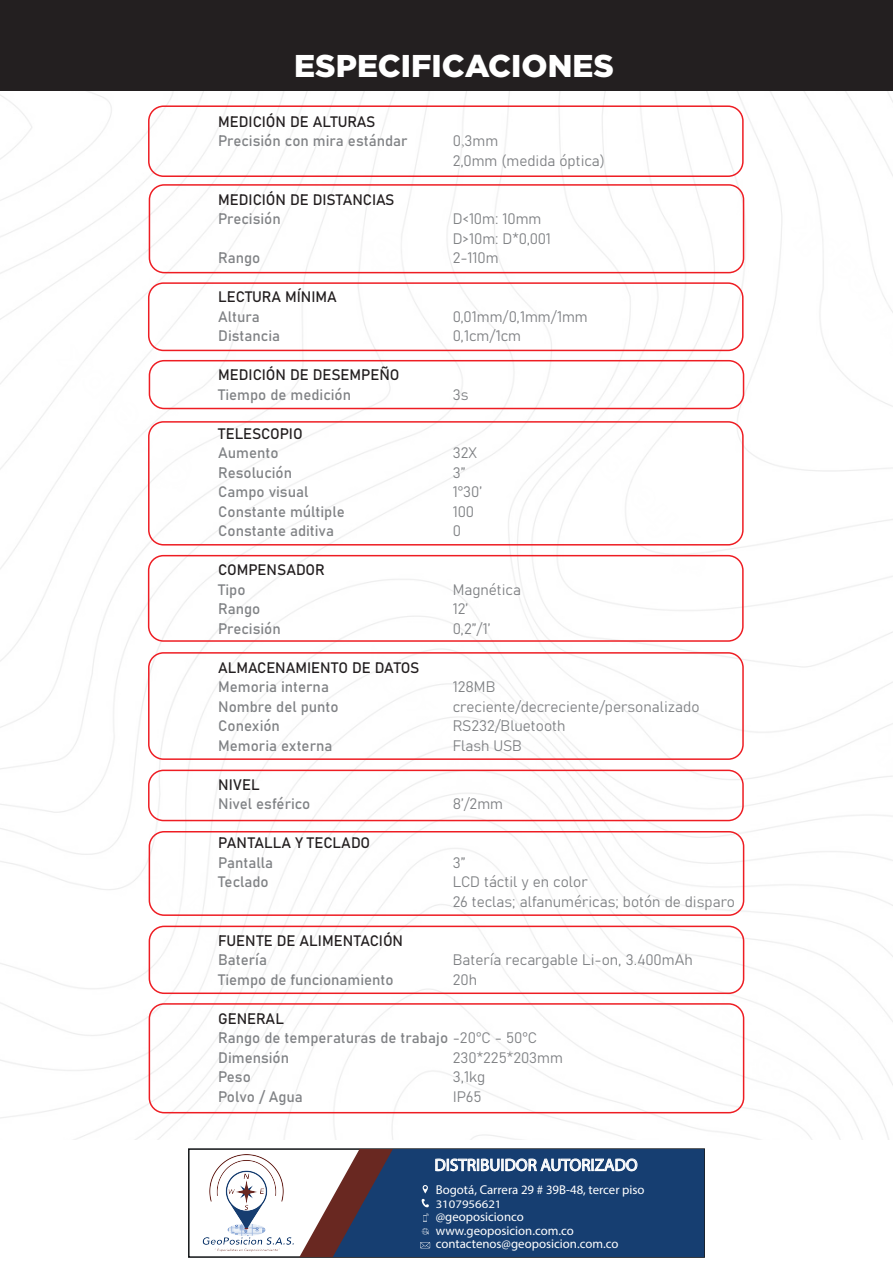
<style>
.page{position:relative;width:893px;height:1263px;background:#fff}
.page>*{position:absolute;margin:0;border:0;box-sizing:border-box;transform-origin:0 0}
.t1{font:900 31.5px "Gotham";color:#fff}
.t2{font:17.1px "Myriad Pro";color:#fff}
.t3{font:15px/19.5px "Bahnschrift";color:#808285}
.t4{font:15px "Bahnschrift";color:#231f20}
.t5{font:12.75px/13.5px "Myriad Pro";color:#fff}
.t6{font:11.55px "Myriad Pro";color:#fff;scale:1.11 1}
.s1{font-family:"Adobe Song Std";font-weight:300}
</style>
<div class="page">
<img style="left:0;top:91px;width:892px;height:1049px">
<div style="left:0;top:0;width:893px;height:91px;background:#231f20"></div>
<div style="left:148px;top:105px;width:596px;height:72px;border:2px solid #ee1d23;border-radius:15px"></div>
<div style="left:148px;top:421px;width:596px;height:124px;border:2px solid #ee1d23;border-radius:15px"></div>
<div style="left:148px;top:555px;width:596px;height:87px;border:2px solid #ee1d23;border-radius:15px"></div>
<div style="left:148px;top:652px;width:596px;height:108px;border:2px solid #ee1d23;border-radius:15px"></div>
<div style="left:148px;top:770px;width:596px;height:51px;border:2px solid #ee1d23;border-radius:15px"></div>
<div style="left:149px;top:184px;width:595px;height:89px;border:2px solid #ee1d23;border-radius:15px"></div>
<div style="left:148px;top:282px;width:596px;height:69px;border:2px solid #ee1d23;border-radius:15px"></div>
<div style="left:149px;top:360px;width:595px;height:49px;border:2px solid #ee1d23;border-radius:15px"></div>
<div style="left:149px;top:831px;width:595px;height:85px;border:2px solid #ee1d23;border-radius:15px"></div>
<div style="left:149px;top:1003px;width:595px;height:110px;border:2px solid #ee1d23;border-radius:15px"></div>
<div style="left:149px;top:926px;width:595px;height:68px;border:2px solid #ee1d23;border-radius:15px"></div>
<div style="left:188px;top:1148px;width:517px;height:110px;background:#fff;border:2px solid #101315"></div>
<img style="left:194px;top:1154px;width:105px;height:103px">
<svg style="left:299px;top:1149px;width:405px;height:108px;background:#344f78"></svg>
<h1 class="t1" style="left:294px;top:48px;width:321px">ESPECIFICACIONES</h1>
<p class="t4" style="left:218px;top:110px;width:159px">MEDICIÓN DE ALTURAS</p>
<p class="t3" style="left:218px;top:130px;width:191px">Precisión con mira estándar</p>
<p class="t3" style="left:453px;top:130px;width:154px">0<span class="s1">,</span>3mm<br>2,0mm (medida óptica)</p>
<p class="t4" style="left:218px;top:188px;width:178px">MEDICIÓN DE DISTANCIAS</p>
<p class="t3" style="left:218px;top:208px;width:64px">Precisión</p>
<p class="t3" style="left:218px;top:247px;width:44px">Rango</p>
<p class="t4" style="left:218px;top:285px;width:120px">LECTURA MÍNIMA</p>
<p class="t3" style="left:218px;top:306px;width:63px">Altura<br>Distancia</p>
<p class="t4" style="left:218px;top:363px;width:183px">MEDICIÓN DE DESEMPEÑO</p>
<p class="t3" style="left:218px;top:384px;width:134px">Tiempo de medición</p>
<p class="t4" style="left:218px;top:422px;width:86px">TELESCOPIO</p>
<p class="t3" style="left:218px;top:442px;width:128px">Aumento<br>Resolución<br>Campo visual<br>Constante múltiple<br>Constante aditiva</p>
<p class="t4" style="left:218px;top:558px;width:108px">COMPENSADOR</p>
<p class="t3" style="left:218px;top:579px;width:64px">Tipo<br>Rango<br>Precisión</p>
<p class="t4" style="left:218px;top:656px;width:203px">ALMACENAMIENTO DE DATOS</p>
<p class="t3" style="left:218px;top:676px;width:122px">Memoria interna<br>Nombre del punto<br>Conexión<br>Memoria externa</p>
<p class="t4" style="left:218px;top:773px;width:43px">NIVEL</p>
<p class="t3" style="left:218px;top:793px;width:94px">Nivel esférico</p>
<p class="t4" style="left:218px;top:831px;width:154px">PANTALLA Y TECLADO</p>
<p class="t3" style="left:218px;top:852px;width:56px">Pantalla<br>Teclado</p>
<p class="t3" style="left:453px;top:208px;width:100px">D&lt;10m: 10mm<br>D&gt;10m: D*0,001<br>2-110m</p>
<p class="t3" style="left:453px;top:306px;width:136px">0,01mm/0,1mm/1mm<br>0,1cm/1cm</p>
<p class="t3" style="left:453px;top:384px;width:17px">3s</p>
<p class="t3" style="left:453px;top:442px;width:31px">32X<br>3”<br>1°30’<br>100<br>0</p>
<p class="t3" style="left:453px;top:579px;width:70px">Magnética<br>12’<br>0,2”/1’</p>
<p class="t3" style="left:453px;top:676px;width:248px">128MB creciente/decreciente/personalizado<br>RS232/Bluetooth<br>Flash USB</p>
<p class="t3" style="left:453px;top:793px;width:52px">8’/2mm</p>
<p class="t3" style="left:453px;top:852px;width:284px">3”<br>LCD táctil y en color<br>26 teclas; alfanuméricas; botón de disparo</p>
<p class="t4" style="left:218px;top:929px;width:186px">FUENTE DE ALIMENTACIÓN</p>
<p class="t3" style="left:218px;top:949px;width:177px">Batería<br>Tiempo de funcionamiento</p>
<p class="t4" style="left:218px;top:1007px;width:67px">GENERAL</p>
<p class="t3" style="left:218px;top:1027px;width:320px">Rango de temperaturas de trabajo -20°C - 50°C<br>Dimensión<br>Peso<br>Polvo / Agua</p>
<p class="t3" style="left:453px;top:949px;width:242px">Batería recargable Li-on, 3.400mAh<br>20h</p>
<p class="t3" style="left:453px;top:1047px;width:112px">230*225*203mm<br>3,1kg<br>IP65</p>
<p class="t2" style="left:434px;top:1154px;width:205px">DISTRIBUIDOR AUTORIZADO</p>
<p class="t5" style="left:436px;top:1183px;width:210px">Bogotá, Carrera 29 # 39B-48, tercer piso</p>
<p class="t6" style="left:436px;top:1197px;width:61px">3107956621</p>
<p class="t5" style="left:436px;top:1210px;width:184px">@geoposicionco www.geoposicion.com.co contactenos@geoposicion.com.co</p>
</div>
